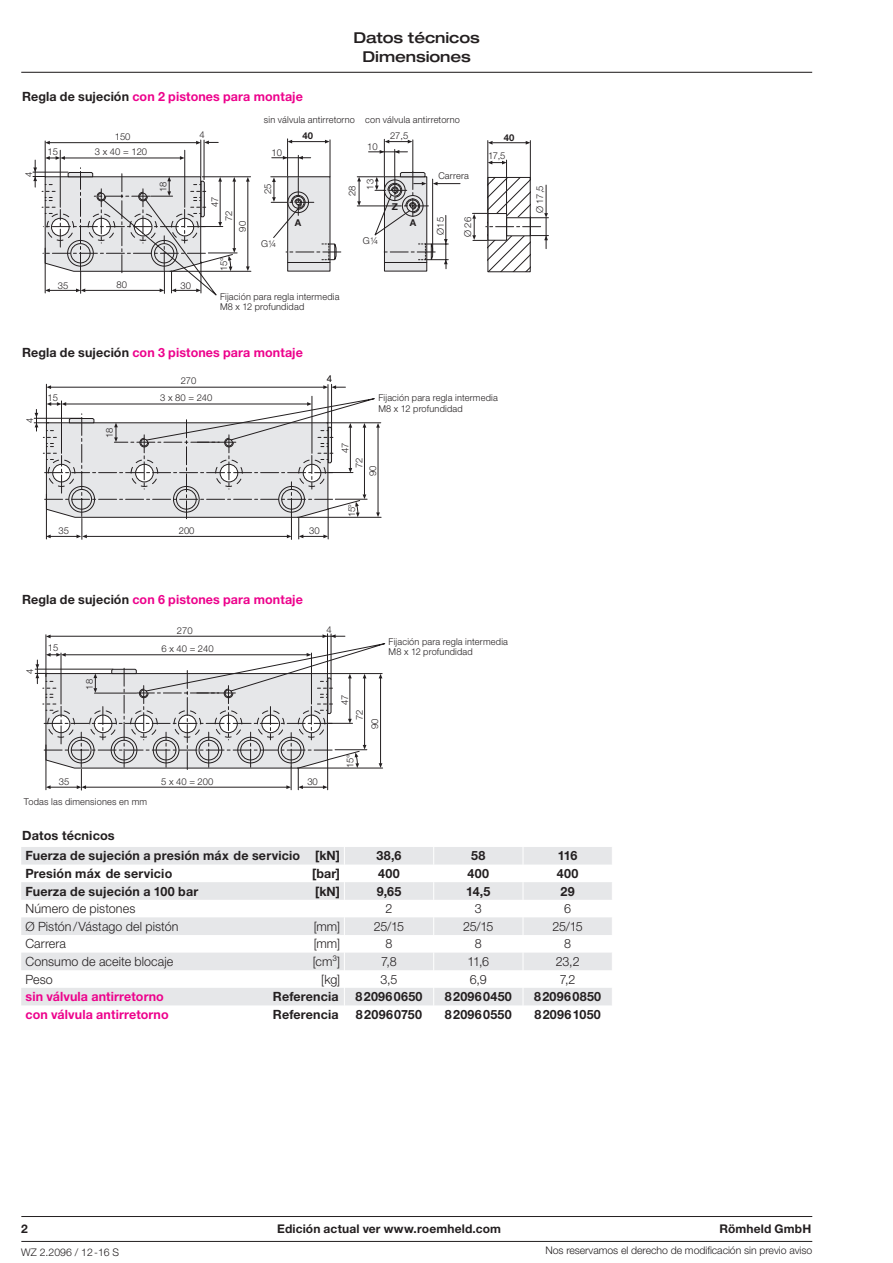
<style>
.page{position:relative;width:893px;height:1263px;background:#fff}
.page>*{position:absolute;margin:0;border:0;box-sizing:border-box;transform-origin:0 0}
.t1{font:500 expanded 15px/18.8px "Helvetica Neue LT Pro";letter-spacing:-.005em;color:#231f20;text-align:center}
.t2{font:700 12.75px/20.2px "Helvetica Neue LT Pro";letter-spacing:.02em;color:#231f20}
.t3{font:700 12.75px "Helvetica Neue LT Pro";letter-spacing:.01em;color:#ed028c}
.t4{font:300 12.75px "Helvetica Neue LT Pro";letter-spacing:.005em;color:#231f20}
.t5{font:700 12px "Helvetica Neue LT Pro";letter-spacing:.015em;color:#231f20}
.t6{font:300 10.5px "Helvetica Neue LT Pro";letter-spacing:-.005em;color:#231f20}
.t7{font:300 9.45px/10.5px "Helvetica Neue LT Pro";letter-spacing:.02em;color:#231f20}
.t8{font:300 9.45px/13.5px "Helvetica Neue";color:#231f20}
.t9{font:700 9.45px "Helvetica Neue";color:#231f20}
.s1{color:#231f20}
</style>
<div class="page">
<hr style="left:21px;top:72px;width:791px;height:1px;background:#231f20">
<hr style="left:384px;top:139px;width:1px;height:37px;background:#231f20">
<hr style="left:287px;top:139px;width:1px;height:37px;background:#231f20">
<svg style="left:33px;top:140px;width:427px;height:155px"></svg>
<hr style="left:330px;top:140px;width:1px;height:37px;background:#231f20">
<hr style="left:488px;top:141px;width:1px;height:72px;background:#231f20">
<hr style="left:506px;top:160px;width:1px;height:53px;background:#231f20">
<svg style="left:488px;top:161px;width:18px;height:3px"></svg>
<hr style="left:493px;top:142px;width:33px;height:1px;background:#231f20">
<svg style="left:488px;top:141px;width:5px;height:4px"></svg>
<svg style="left:526px;top:141px;width:4px;height:4px"></svg>
<hr style="left:530px;top:141px;width:1px;height:39px;background:#231f20">
<svg style="left:472px;top:177px;width:76px;height:94px"></svg>
<svg style="left:35px;top:634px;width:350px;height:156px"></svg>
<hr style="left:50px;top:387px;width:275px;height:1px;background:#231f20">
<hr style="left:46px;top:384px;width:1px;height:39px;background:#231f20">
<svg style="left:46px;top:385px;width:5px;height:4px"></svg>
<svg style="left:323px;top:385px;width:22px;height:4px"></svg>
<hr style="left:328px;top:384px;width:1px;height:39px;background:#231f20">
<hr style="left:312px;top:396px;width:1px;height:57px;background:#231f20">
<hr style="left:331px;top:384px;width:1px;height:46px;background:#231f20">
<hr style="left:297px;top:517px;width:84px;height:1px;background:#231f20">
<hr style="left:327px;top:422px;width:54px;height:1px;background:#231f20">
<svg style="left:34px;top:398px;width:346px;height:141px"></svg>
<svg style="left:21px;top:847px;width:591px;height:158px;fill:#e6e7e9"></svg>
<svg style="left:344px;top:847px;width:1px;height:158px"></svg>
<svg style="left:433px;top:847px;width:1px;height:158px"></svg>
<svg style="left:523px;top:847px;width:1px;height:158px"></svg>
<hr style="left:21px;top:1241px;width:791px;height:1px;background:#231f20">
<hr style="left:21px;top:1216px;width:791px;height:1px;background:#231f20">
<p class="t3" style="left:22px;top:88px;width:282px"><span class="s1">Regla de sujeción</span> con 2 pistones para montaje</p>
<p class="t1" style="left:353px;top:28px;width:128px">Datos técnicos<br>Dimensiones</p>
<p class="t7" style="left:264px;top:114px;width:198px">sin válvula antirretorno con válvula antirretorno</p>
<p class="t8" style="left:200px;top:128px;width:7px">4</p>
<p class="t8" style="left:390px;top:129px;width:20px">27,5</p>
<p class="t9" style="left:303px;top:130px;width:12px">40</p>
<p class="t8" style="left:115px;top:130px;width:17px">150</p>
<p class="t9" style="left:504px;top:131px;width:12px">40</p>
<p class="t8" style="left:22px;top:177px;width:7px;rotate:-90deg">4</p>
<p class="t8" style="left:48px;top:145px;width:12px">15</p>
<p class="t8" style="left:95px;top:145px;width:54px">3 x 40 = 120</p>
<p class="t8" style="left:156px;top:192px;width:12px;rotate:-90deg">18</p>
<p class="t8" style="left:117px;top:278px;width:12px">80</p>
<p class="t8" style="left:58px;top:278px;width:12px">35</p>
<p class="t8" style="left:181px;top:278px;width:12px">30</p>
<p class="t8" style="left:208px;top:207px;width:12px;rotate:-90deg">47</p>
<p class="t8" style="left:222px;top:221px;width:12px;rotate:-90deg">72</p>
<p class="t8" style="left:236px;top:232px;width:12px;rotate:-90deg">90</p>
<p class="t8" style="left:217px;top:271px;width:15px;rotate:-90deg">15°</p>
<p class="t8" style="left:272px;top:145px;width:12px">10</p>
<p class="t8" style="left:261px;top:194px;width:12px;rotate:-90deg">25</p>
<p class="t9" style="left:295px;top:217px;width:8px">A</p>
<p class="t8" style="left:367px;top:140px;width:12px">10</p>
<p class="t8" style="left:345px;top:196px;width:12px;rotate:-90deg">28</p>
<p class="t8" style="left:363px;top:190px;width:12px;rotate:-90deg">13</p>
<p class="t8" style="left:261px;top:237px;width:17px">G¼</p>
<p class="t8" style="left:363px;top:234px;width:17px">G¼</p>
<p class="t7" style="left:220px;top:291px;width:121px">Fijación para regla intermedia<br>M8 x 12 profundidad</p>
<p class="t3" style="left:22px;top:344px;width:282px"><span class="s1">Regla de sujeción</span> con 3 pistones para montaje</p>
<p class="t8" style="left:181px;top:374px;width:17px">270</p>
<p class="t8" style="left:327px;top:372px;width:7px">4</p>
<p class="t9" style="left:392px;top:201px;width:8px">Z</p>
<p class="t9" style="left:410px;top:217px;width:8px">A</p>
<p class="t7" style="left:438px;top:170px;width:32px">Carrera</p>
<p class="t8" style="left:434px;top:235px;width:19px;rotate:-90deg">Ø15</p>
<p class="t8" style="left:461px;top:237px;width:22px;rotate:-90deg">Ø 26</p>
<p class="t8" style="left:488px;top:149px;width:19px">17,5</p>
<p class="t8" style="left:23px;top:423px;width:7px;rotate:-90deg">4</p>
<p class="t8" style="left:48px;top:391px;width:12px">15</p>
<p class="t8" style="left:103px;top:438px;width:12px;rotate:-90deg">18</p>
<p class="t8" style="left:160px;top:391px;width:54px">3 x 80 = 240</p>
<p class="t8" style="left:179px;top:523px;width:17px">200</p>
<p class="t8" style="left:59px;top:523px;width:12px">35</p>
<p class="t8" style="left:309px;top:523px;width:12px">30</p>
<p class="t8" style="left:338px;top:453px;width:12px;rotate:-90deg">47</p>
<p class="t7" style="left:378px;top:392px;width:121px">Fijación para regla intermedia<br>M8 x 12 profundidad</p>
<p class="t8" style="left:352px;top:476px;width:20px;text-indent:8px;rotate:-90deg">72<br>90</p>
<p class="t8" style="left:345px;top:517px;width:15px;rotate:-90deg">15°</p>
<p class="t3" style="left:22px;top:592px;width:282px"><span class="s1">Regla de sujeción</span> con 6 pistones para montaje</p>
<p class="t8" style="left:23px;top:674px;width:7px;rotate:-90deg">4</p>
<p class="t8" style="left:48px;top:641px;width:12px">15</p>
<p class="t8" style="left:83px;top:690px;width:12px;rotate:-90deg">18</p>
<p class="t8" style="left:177px;top:623px;width:17px">270</p>
<p class="t8" style="left:326px;top:622px;width:7px">4</p>
<p class="t8" style="left:161px;top:641px;width:54px">6 x 40 = 240</p>
<p class="t8" style="left:338px;top:705px;width:12px;rotate:-90deg">47</p>
<p class="t8" style="left:352px;top:720px;width:12px;rotate:-90deg">72</p>
<p class="t8" style="left:368px;top:729px;width:12px;rotate:-90deg">90</p>
<p class="t8" style="left:59px;top:774px;width:12px">35</p>
<p class="t8" style="left:161px;top:774px;width:54px">5 x 40 = 200</p>
<p class="t7" style="left:24px;top:796px;width:125px">Todas las dimensiones en mm</p>
<p class="t8" style="left:307px;top:775px;width:12px">30</p>
<p class="t8" style="left:343px;top:767px;width:15px;rotate:-90deg">15°</p>
<p class="t7" style="left:389px;top:636px;width:121px">Fijación para regla intermedia<br>M8 x 12 profundidad</p>
<p class="t8" style="left:533px;top:213px;width:30px;rotate:-90deg">Ø 17,5</p>
<p class="t2" style="left:22px;top:825px;width:319px">Datos técnicos<br>Fuerza de sujeción a presión máx de servicio [kN]</p>
<p class="t2" style="left:377px;top:845px;width:26px">38,6</p>
<p class="t2" style="left:471px;top:845px;width:16px">58</p>
<p class="t2" style="left:558px;top:845px;width:21px">116</p>
<p class="t2" style="left:25px;top:863px;width:148px">Presión máx de servicio</p>
<p class="t2" style="left:312px;top:863px;width:30px">[bar]</p>
<p class="t2" style="left:378px;top:863px;width:23px">400</p>
<p class="t2" style="left:468px;top:863px;width:23px">400</p>
<p class="t2" style="left:557px;top:863px;width:23px">400</p>
<p class="t2" style="left:25px;top:880px;width:174px">Fuerza de sujeción a 100 bar</p>
<p class="t2" style="left:315px;top:880px;width:27px">[kN]</p>
<p class="t2" style="left:377px;top:880px;width:26px">9,65</p>
<p class="t2" style="left:466px;top:880px;width:26px">14,5</p>
<p class="t2" style="left:561px;top:880px;width:16px">29</p>
<p class="t4" style="left:25px;top:901px;width:111px">Número de pistones</p>
<p class="t4" style="left:386px;top:901px;width:8px">2</p>
<p class="t4" style="left:475px;top:901px;width:8px">3</p>
<p class="t4" style="left:564px;top:901px;width:8px">6</p>
<p class="t4" style="left:25px;top:918px;width:154px">Ø Pistón/Vástago del pistón</p>
<p class="t4" style="left:314px;top:918px;width:28px">[mm]</p>
<p class="t4" style="left:374px;top:918px;width:32px">25/15</p>
<p class="t4" style="left:463px;top:918px;width:32px">25/15</p>
<p class="t4" style="left:553px;top:918px;width:32px">25/15</p>
<p class="t4" style="left:25px;top:936px;width:42px">Carrera</p>
<p class="t4" style="left:314px;top:936px;width:28px">[mm]</p>
<p class="t4" style="left:386px;top:936px;width:8px">8</p>
<p class="t4" style="left:475px;top:936px;width:8px">8</p>
<p class="t4" style="left:564px;top:936px;width:8px">8</p>
<p class="t4" style="left:25px;top:954px;width:149px">Consumo de aceite blocaje</p>
<p class="t4" style="left:313px;top:954px;width:29px">[cm³]</p>
<p class="t4" style="left:381px;top:954px;width:17px">7,8</p>
<p class="t4" style="left:467px;top:954px;width:23px">11,6</p>
<p class="t4" style="left:556px;top:954px;width:25px">23,2</p>
<p class="t4" style="left:25px;top:971px;width:29px">Peso</p>
<p class="t4" style="left:321px;top:971px;width:20px">[kg]</p>
<p class="t4" style="left:381px;top:971px;width:19px">3,5</p>
<p class="t4" style="left:470px;top:971px;width:18px">6,9</p>
<p class="t4" style="left:560px;top:971px;width:17px">7,2</p>
<p class="t3" style="left:25px;top:989px;width:140px">sin válvula antirretorno</p>
<p class="t2" style="left:273px;top:986px;width:67px">Referencia</p>
<p class="t2" style="left:355px;top:986px;width:69px">820960650</p>
<p class="t2" style="left:445px;top:986px;width:68px">820960450</p>
<p class="t2" style="left:534px;top:986px;width:69px">820960850</p>
<p class="t3" style="left:25px;top:1006px;width:145px">con válvula antirretorno</p>
<p class="t2" style="left:273px;top:1004px;width:67px">Referencia</p>
<p class="t2" style="left:356px;top:1004px;width:68px">820960750</p>
<p class="t2" style="left:445px;top:1004px;width:68px">820960550</p>
<p class="t2" style="left:534px;top:1004px;width:68px">820961050</p>
<p class="t5" style="left:21px;top:1221px;width:8px">2</p>
<p class="t5" style="left:277px;top:1221px;width:226px">Edición actual ver www.roemheld.com</p>
<p class="t5" style="left:719px;top:1221px;width:93px">Römheld GmbH</p>
<p class="t6" style="left:21px;top:1245px;width:99px">WZ 2.2096 / 12-16 S</p>
<p class="t6" style="left:545px;top:1243px;width:268px">Nos reservamos el derecho de modificación sin previo aviso</p>
</div>
